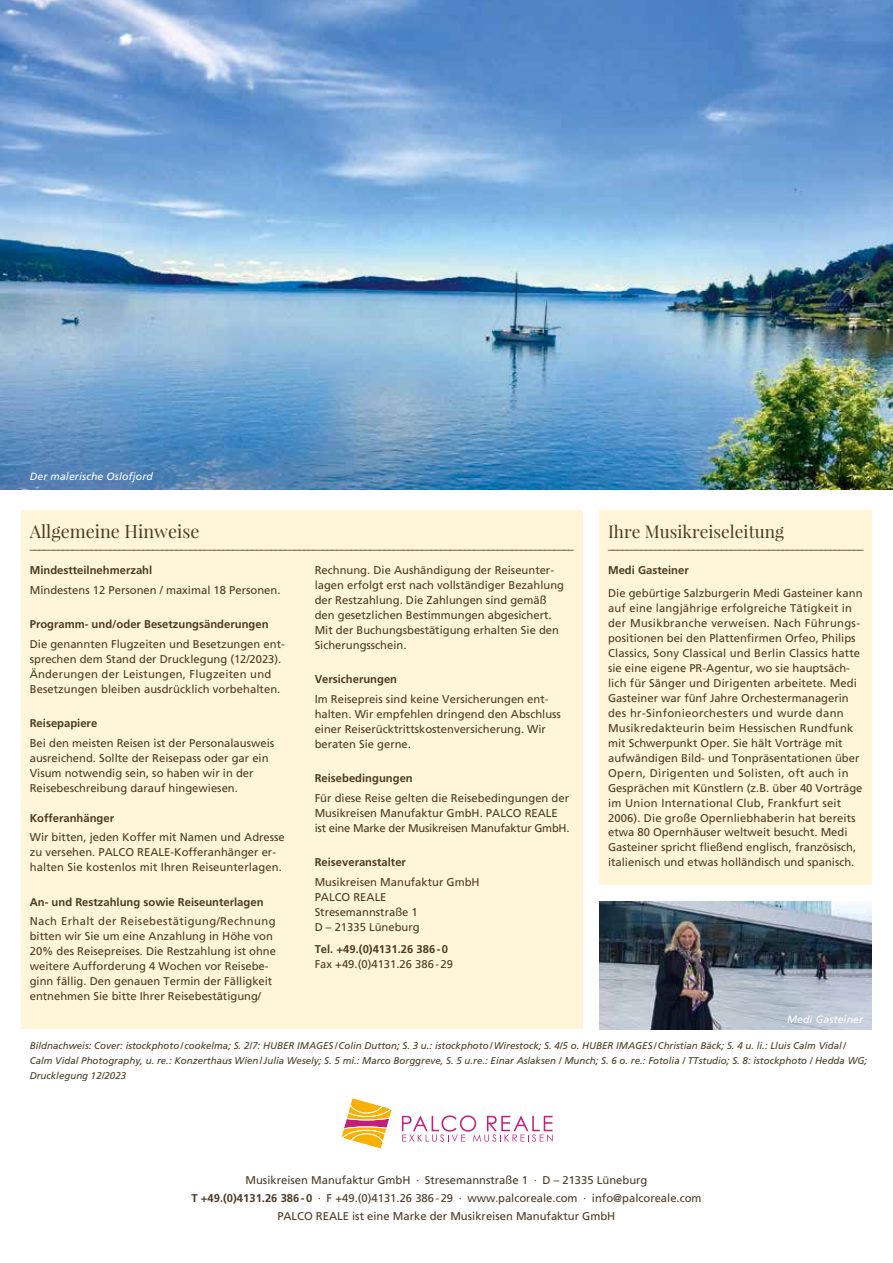
<style>
.page{position:relative;width:893px;height:1263px;background:#fff}
.page>*{position:absolute;margin:0;border:0;box-sizing:border-box;transform-origin:0 0}
.t1{font:18px "Playfair Display";color:#4b3b24}
.t2{font:17.25px "Playfair Display";color:#4b3b24}
.t3{font:11.25px/15px "Frutiger LT Std";color:#4b3b24}
.t4{font:700 11.25px "Frutiger LT Std";color:#4b3b24}
.t5{font:10.5px "Frutiger LT Std";color:#4b3b24}
.t6{font:italic 10.5px "Frutiger LT Std";letter-spacing:.01em;color:#fff}
.t7{font:italic 9.75px/15px "Frutiger LT Std";color:#4b3b24}
.s1{font-weight:700}
</style>
<div class="page">
<svg style="left:341px;top:1097px;width:52px;height:52px"></svg>
<svg style="left:402px;top:1115px;width:151px;height:27px"></svg>
<div style="left:600px;top:510px;width:272px;height:374px;background:#fff5d8"></div>
<img style="left:600px;top:901px;width:272px;height:128px">
<div style="left:21px;top:510px;width:562px;height:519px;background:#fff5d8"></div>
<img style="left:0;top:0;width:893px;height:489px">
<p class="t6" style="left:30px;top:470px;width:125px">Der malerische Oslofjord</p>
<h1 class="t1" style="left:30px;top:520px;width:171px">Allgemeine Hinweise</h1>
<p class="t5" style="left:30px;top:543px;width:545px">–––––––––––––––––––––––––––––––––––––––––––––––––––––––––––––––––––––––––––––––––––––––––––––––––––––––––––––––––––</p>
<p class="t4" style="left:30px;top:563px;width:124px">Mindestteilnehmerzahl</p>
<p class="t3" style="left:30px;top:582px;width:252px">Mindestens 12 Personen / maximal 18 Personen.</p>
<p class="t4" style="left:30px;top:617px;width:240px">Programm- und/oder Besetzungsänderungen</p>
<p class="t3" style="left:30px;top:636px;width:257px">Die genannten Flugzeiten und Besetzungen ent&shy;sprechen dem Stand der Drucklegung (12/2023).<br>Änderungen der Leistungen, Flugzeiten und Besetzungen bleiben ausdrücklich vorbehalten.</p>
<p class="t4" style="left:30px;top:716px;width:69px">Reisepapiere</p>
<p class="t3" style="left:30px;top:735px;width:246px">Bei den meisten Reisen ist der Personalausweis ausreichend. Sollte der Reisepass oder gar ein Visum notwendig sein, so haben wir in der Reisebeschreibung darauf hingewiesen.</p>
<p class="t4" style="left:30px;top:811px;width:86px">Kofferanhänger</p>
<p class="t3" style="left:30px;top:830px;width:257px">Wir bitten, jeden Koffer mit Namen und Adresse zu versehen. PALCO REALE-Kofferanhänger er&shy;halten Sie kostenlos mit Ihren Reiseunterlagen.</p>
<p class="t4" style="left:30px;top:895px;width:235px">An- und Restzahlung sowie Reiseunterlagen</p>
<p class="t3" style="left:30px;top:914px;width:248px">Nach Erhalt der Reisebestätigung/Rechnung bitten wir Sie um eine Anzahlung in Höhe von 20% des Reisepreises. Die Restzahlung ist ohne weitere Aufforderung 4 Wochen vor Reisebe&shy;ginn fällig. Den genauen Termin der Fälligkeit entnehmen Sie bitte Ihrer Reisebestätigung/</p>
<p class="t3" style="left:315px;top:563px;width:251px">Rechnung. Die Aushändigung der Reiseunter&shy;lagen erfolgt erst nach vollständiger Bezahlung der Restzahlung. Die Zahlungen sind gemäß den gesetzlichen Bestimmungen abgesichert.<br>Mit der Buchungsbestätigung erhalten Sie den Sicherungsschein.</p>
<p class="t4" style="left:315px;top:673px;width:84px">Versicherungen</p>
<p class="t3" style="left:315px;top:692px;width:248px">Im Reisepreis sind keine Versicherungen ent&shy;halten. Wir empfehlen dringend den Abschluss einer Reiserücktrittskostenversicherung. Wir beraten Sie gerne.</p>
<p class="t4" style="left:315px;top:772px;width:100px">Reisebedingungen</p>
<p class="t3" style="left:315px;top:790px;width:256px">Für diese Reise gelten die Reisebedingungen der<br>Musikreisen Manufaktur GmbH. PALCO REALE ist eine Marke der Musikreisen Manufaktur GmbH.</p>
<p class="t4" style="left:315px;top:856px;width:93px">Reiseveranstalter</p>
<p class="t3" style="left:315px;top:874px;width:167px">Musikreisen Manufaktur GmbH<br>PALCO REALE<br>Stresemannstraße 1<br>D – 21335 Lüneburg</p>
<p class="t4" style="left:315px;top:943px;width:135px">Tel. +49.(0)4131.26 386-0</p>
<p class="t3" style="left:315px;top:957px;width:140px">Fax +49.(0)4131.26 386-29</p>
<h2 class="t2" style="left:608px;top:521px;width:177px">Ihre Musikreiseleitung</h2>
<p class="t5" style="left:608px;top:543px;width:257px">––––––––––––––––––––––––––––––––––––––––––––––––––––––</p>
<p class="t4" style="left:608px;top:563px;width:82px">Medi Gasteiner</p>
<p class="t3" style="left:608px;top:585px;width:256px">Die gebürtige Salzburgerin Medi Gasteiner kann auf eine langjährige erfolgreiche Tätigkeit in der Musikbranche verweisen. Nach Führungs&shy;positionen bei den Plattenfirmen Orfeo, Philips Classics, Sony Classical und Berlin Classics hatte sie eine eigene PR-Agentur, wo sie hauptsäch&shy;lich für Sänger und Dirigenten arbeitete. Medi Gasteiner war fünf Jahre Orchestermanagerin des hr-Sinfonieorchesters und wurde dann Musikredakteurin beim Hessischen Rundfunk mit Schwerpunkt Oper. Sie hält Vorträge mit aufwändigen Bild- und Tonpräsentationen über Opern, Dirigenten und Solisten, oft auch in Gesprächen mit Künstlern (z.B. über 40 Vorträge im Union International Club, Frankfurt seit 2006). Die große Opernliebhaberin hat bereits etwa 80 Opernhäuser weltweit besucht. Medi Gasteiner spricht fließend englisch, französisch, italienisch und etwas holländisch und spanisch.</p>
<p class="t6" style="left:787px;top:1013px;width:78px">Medi Gasteiner</p>
<p class="t7" style="left:30px;top:1038px;width:839px">Bildnachweis: Cover: istockphoto/ cookelma; S. 2/7: HUBER IMAGES /Colin Dutton; S. 3 u.: istockphoto/Wirestock; S. 4/5 o. HUBER IMAGES /Christian Bäck; S. 4 u. li.: Lluis Calm Vidal/<br>Calm Vidal Photography, u. re.: Konzerthaus WienlJulia Wesely; S. 5 mi.: Marco Borggreve, S. 5 u.re.: Einar Aslaksen / Munch; S. 6 o. re.: Fotolia / TTstudio; S. 8: istockphoto / Hedda WG;<br>Drucklegung 12/2023</p>
<p class="t3" style="left:191px;top:1171px;width:512px;line-height:18px;text-align:center">Musikreisen Manufaktur GmbH · Stresemannstraße 1 · D – 21335 Lüneburg<br><span class="s1">T +49.(0)4131.26 386-0</span> · F +49.(0)4131.26 386-29 · www.palcoreale.com · info@palcoreale.com<br>PALCO REALE ist eine Marke der Musikreisen Manufaktur GmbH</p>
</div>
